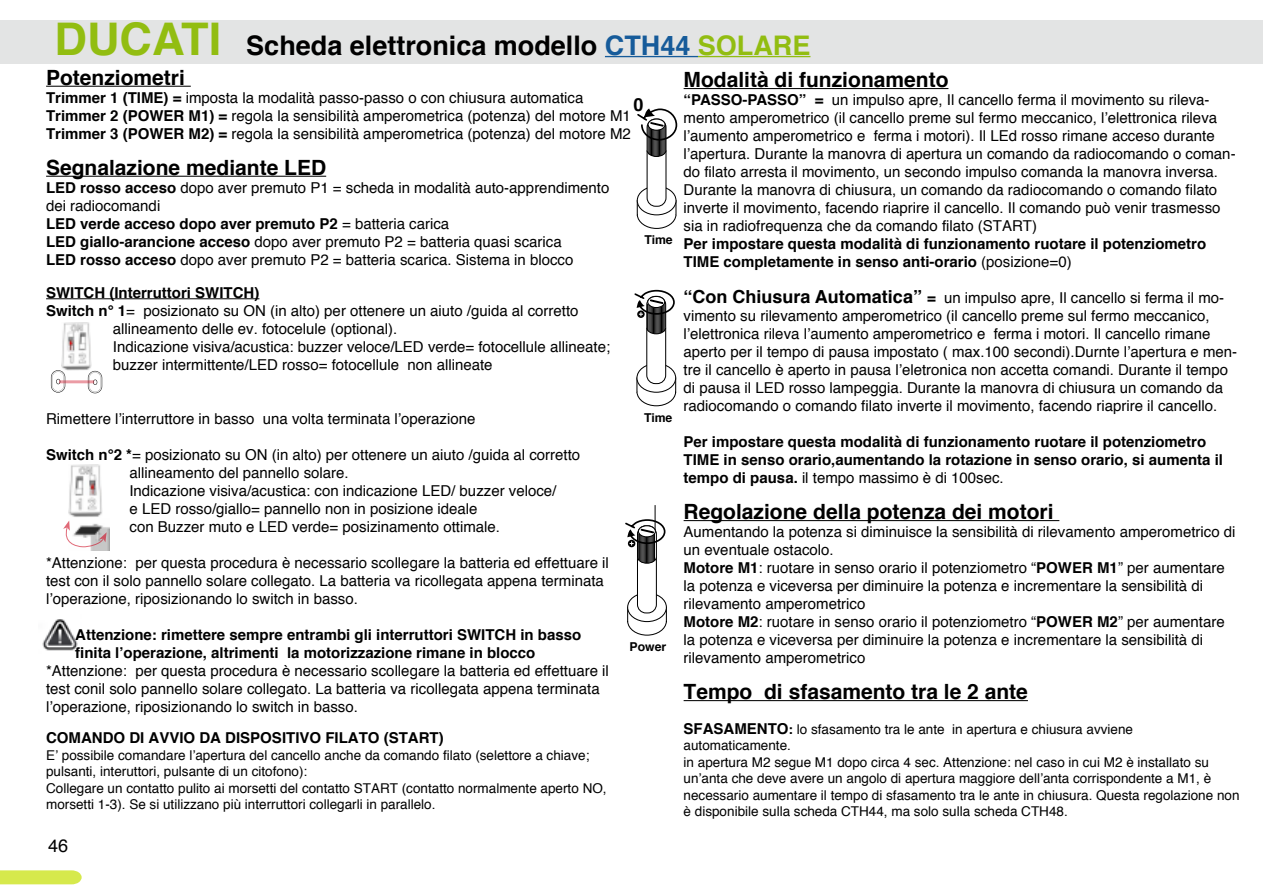
<style>
.page{position:relative;width:1263px;height:893px;background:#fff}
.page>*{position:absolute;margin:0;border:0;box-sizing:border-box;transform-origin:0 0}
.t1{font:700 27px "Helvetica";color:#000}
.Normale{font:700 21px "Helvetica";color:#000}
.t2{font:18px "Helvetica";color:#000}
.t3{font:700 18px "Helvetica";color:#000}
.Normale-2{font:15px/18px "Helvetica";color:#000}
.Normale-3{font:700 15px/18px "Helvetica";color:#000}
.Normale-4{font:13.5px/16.5px "Helvetica";color:#000}
.t4{font:700 12.3px "Helvetica";color:#000}
.s1{font-size:45px;color:#92bd11}
.s2{color:#165b9a}
.s3{color:#92bd11}
.s4{font-weight:700}
.s5{font-weight:400}
.s6{font-weight:700;font-size:18px}
.s7{font-weight:700;font-size:15px}
</style>
<div class="page">
<div style="left:0;top:21px;width:1263px;height:43px;background:#e3e4e4"></div>
<svg style="left:0;top:870px;width:82px;height:14px"></svg>
<img style="left:69px;top:465px;width:33px;height:52px">
<img style="left:62px;top:322px;width:30px;height:48px">
<img style="left:42px;top:619px;width:36px;height:32px">
<hr style="left:46px;top:86px;width:145px;height:1px;background:#000">
<hr style="left:46px;top:176px;width:280px;height:1px;background:#000">
<hr style="left:46px;top:298px;width:213px;height:1px;background:#000">
<hr style="left:684px;top:88px;width:264px;height:1px;background:#000">
<hr style="left:684px;top:520px;width:375px;height:1px;background:#000">
<hr style="left:684px;top:700px;width:344px;height:1px;background:#000">
<svg style="left:636px;top:185px;width:41px;height:44px"></svg>
<svg style="left:637px;top:186px;width:39px;height:29px"></svg>
<div style="left:637px;top:186px;width:39px;height:29px;border:1px solid #000;border-radius:50%"></div>
<div style="left:647px;top:119px;width:19px;height:87px;background:#fff;border-radius:8px"></div>
<div style="left:647px;top:118px;width:19px;height:89px;border:1px solid #000;border-radius:8px"></div>
<svg style="left:637px;top:108px;width:41px;height:49px"></svg>
<svg style="left:636px;top:363px;width:41px;height:44px"></svg>
<svg style="left:637px;top:364px;width:39px;height:28px"></svg>
<div style="left:636px;top:363px;width:40px;height:30px;border:1px solid #000;border-radius:50%"></div>
<div style="left:647px;top:296px;width:19px;height:88px;background:#fff;border-radius:8px"></div>
<div style="left:646px;top:296px;width:20px;height:88px;border:1px solid #000;border-radius:8px"></div>
<svg style="left:634px;top:289px;width:41px;height:46px"></svg>
<img style="left:80px;top:527px;width:30px;height:24px">
<svg style="left:63px;top:520px;width:44px;height:27px"></svg>
<svg style="left:51px;top:370px;width:14px;height:23px"></svg>
<svg style="left:88px;top:371px;width:14px;height:22px"></svg>
<hr style="left:59px;top:380px;width:35px;height:3px;background:#e2007a">
<hr style="left:605px;top:56px;width:93px;height:1px;background:#165b9a">
<hr style="left:698px;top:56px;width:112px;height:1px;background:#92bd11">
<svg style="left:627px;top:594px;width:40px;height:42px"></svg>
<div style="left:628px;top:593px;width:38px;height:29px;background:#fff;border-radius:50%"></div>
<div style="left:627px;top:592px;width:40px;height:30px;border:1px solid #000;border-radius:50%"></div>
<div style="left:637px;top:526px;width:19px;height:87px;background:#fff;border-radius:8px"></div>
<div style="left:637px;top:525px;width:20px;height:88px;border:1px solid #000;border-radius:8px"></div>
<svg style="left:625px;top:505px;width:41px;height:59px"></svg>
<p class="t1" style="left:55px;top:23px;width:757px"><span class="s1">DUCATI</span> Scheda elettronica modello <span class="s2">CTH44</span> <span class="s3">SOLARE</span></p>
<p class="Normale" style="left:46px;top:60px;width:140px">Potenziometri</p>
<p class="Normale-2" style="left:46px;top:89px;width:539px"><span class="s4">Trimmer 1 (TIME) =</span> imposta la modalità passo-passo o con chiusura automatica</p>
<p class="Normale-2" style="left:46px;top:107px;width:586px"><span class="s4">Trimmer 2 (POWER M1) =</span> regola la sensibilità amperometrica (potenza) del motore M1</p>
<p class="Normale-2" style="left:46px;top:125px;width:586px"><span class="s4">Trimmer 3 (POWER M2) =</span> regola la sensibilità amperometrica (potenza) del motore M2</p>
<p class="Normale" style="left:46px;top:150px;width:282px">Segnalazione mediante LED</p>
<p class="Normale-2" style="left:46px;top:179px;width:565px"><span class="s4">LED rosso acceso</span> dopo aver premuto P1 = scheda in modalità auto-apprendimento</p>
<p class="Normale-2" style="left:46px;top:197px;width:116px">dei radiocomandi</p>
<p class="Normale-3" style="left:46px;top:215px;width:405px">LED verde acceso dopo aver premuto P2 <span class="s5">= batteria carica</span></p>
<p class="Normale-2" style="left:46px;top:233px;width:517px"><span class="s4">LED giallo-arancione acceso</span> dopo aver premuto P2 = batteria quasi scarica</p>
<p class="Normale-2" style="left:46px;top:251px;width:529px"><span class="s4">LED rosso acceso</span> dopo aver premuto P2 = batteria scarica. Sistema in blocco</p>
<p class="Normale-3" style="left:46px;top:284px;width:215px">SWITCH (Interruttori SWITCH)</p>
<p class="Normale-2" style="left:46px;top:302px;width:534px"><span class="s4">Switch n° 1</span>= posizionato su ON (in alto) per ottenere un aiuto /guida al corretto</p>
<p class="Normale-2" style="left:113px;top:320px;width:286px">allineamento delle ev. fotocelule (optional).</p>
<p class="Normale-2" style="left:113px;top:338px;width:499px">Indicazione visiva/acustica: buzzer veloce/LED verde= fotocellule allineate;</p>
<p class="Normale-2" style="left:113px;top:356px;width:381px">buzzer intermittente/LED rosso= fotocellule non allineate</p>
<p class="t3" style="left:634px;top:90px;width:12px">0</p>
<p class="t4" style="left:644px;top:230px;width:30px">Time</p>
<p class="Normale-2" style="left:46px;top:410px;width:431px">Rimettere l’interruttore in basso una volta terminata l’operazione</p>
<p class="Normale-2" style="left:46px;top:446px;width:536px"><span class="s4">Switch n°2 *</span>= posizionato su ON (in alto) per ottenere un aiuto /guida al corretto</p>
<p class="Normale-2" style="left:130px;top:464px;width:221px">allineamento del pannello solare.</p>
<p class="Normale-2" style="left:129px;top:482px;width:428px">Indicazione visiva/acustica: con indicazione LED/ buzzer veloce/</p>
<p class="Normale-2" style="left:130px;top:500px;width:350px">e LED rosso/giallo= pannello non in posizione ideale</p>
<p class="Normale-2" style="left:130px;top:518px;width:372px">con Buzzer muto e LED verde= posizinamento ottimale.</p>
<p class="Normale-2" style="left:46px;top:554px;width:564px">*Attenzione: per questa procedura è necessario scollegare la batteria ed effettuare il test con il solo pannello solare collegato. La batteria va ricollegata appena terminata l’operazione, riposizionando lo switch in basso.</p>
<p class="Normale-3" style="left:75px;top:626px;width:507px">Attenzione: rimettere sempre entrambi gli interruttori SWITCH in basso</p>
<p class="Normale-3" style="left:75px;top:644px;width:462px">finita l’operazione, altrimenti la motorizzazione rimane in blocco</p>
<p class="Normale-2" style="left:46px;top:662px;width:564px">*Attenzione: per questa procedura è necessario scollegare la batteria ed effettuare il test conil solo pannello solare collegato. La batteria va ricollegata appena terminata l’operazione, riposizionando lo switch in basso.</p>
<p class="Normale-3" style="left:46px;top:729px;width:399px">COMANDO DI AVVIO DA DISPOSITIVO FILATO (START)</p>
<p class="Normale-4" style="left:46px;top:747px;width:545px">E’ possibile comandare l’apertura del cancello anche da comando filato (selettore a chiave; pulsanti, interuttori, pulsante di un citofono):</p>
<p class="Normale-4" style="left:46px;top:780px;width:562px">Collegare un contatto pulito ai morsetti del contatto START (contatto normalmente aperto NO, morsetti 1-3). Se si utilizzano più interruttori collegarli in parallelo.</p>
<p class="t2" style="left:48px;top:832px;width:22px">46</p>
<p class="t4" style="left:644px;top:407px;width:30px">Time</p>
<p class="t4" style="left:630px;top:637px;width:38px">Power</p>
<p class="Normale" style="left:684px;top:63px;width:266px">Modalità di funzionamento</p>
<p class="Normale-2" style="left:684px;top:91px;width:553px"><span class="s4">“PASSO-PASSO” =</span> un impulso apre, Il cancello ferma il movimento su rileva&shy;mento amperometrico (il cancello preme sul fermo meccanico, l’elettronica rileva l’aumento amperometrico e ferma i motori). Il LEd rosso rimane acceso durante l’apertura. Durante la manovra di apertura un comando da radiocomando o coman&shy;do filato arresta il movimento, un secondo impulso comanda la manovra inversa.<br>Durante la manovra di chiusura, un comando da radiocomando o comando filato inverte il movimento, facendo riaprire il cancello. Il comando può venir trasmesso sia in radiofrequenza che da comando filato (START)</p>
<p class="Normale-3" style="left:684px;top:235px;width:524px">Per impostare questa modalità di funzionamento ruotare il potenziometro<br>TIME completamente in senso anti-orario <span class="s5">(posizione=0)</span></p>
<p class="Normale-2" style="left:684px;top:289px;width:555px"><span class="s6">“Con Chiusura Automatica”</span> <span class="s4">=</span> un impulso apre, Il cancello si ferma il mo&shy;vimento su rilevamento amperometrico (il cancello preme sul fermo meccanico, l’elettronica rileva l’aumento amperometrico e ferma i motori. Il cancello rimane aperto per il tempo di pausa impostato ( max.100 secondi).Durnte l’apertura e men&shy;tre il cancello è aperto in pausa l’eletronica non accetta comandi. Durante il tempo di pausa il LED rosso lampeggia. Durante la manovra di chiusura un comando da radiocomando o comando filato inverte il movimento, facendo riaprire il cancello.</p>
<p class="Normale-3" style="left:684px;top:433px;width:541px">Per impostare questa modalità di funzionamento ruotare il potenziometro<br>TIME in senso orario,aumentando la rotazione in senso orario, si aumenta il tempo di pausa. <span class="s5">il tempo massimo è di 100sec.</span></p>
<p class="Normale" style="left:684px;top:495px;width:371px">Regolazione della potenza dei motori</p>
<p class="Normale-2" style="left:684px;top:523px;width:553px">Aumentando la potenza si diminuisce la sensibilità di rilevamento amperometrico di un eventuale ostacolo.</p>
<p class="Normale-2" style="left:684px;top:559px;width:543px"><span class="s4">Motore M1</span>: ruotare in senso orario il potenziometro “<span class="s4">POWER M1</span>” per aumentare la potenza e viceversa per diminuire la potenza e incrementare la sensibilità di rilevamento amperometrico</p>
<p class="Normale-2" style="left:684px;top:613px;width:543px"><span class="s4">Motore M2</span>: ruotare in senso orario il potenziometro “<span class="s4">POWER M2</span>” per aumentare la potenza e viceversa per diminuire la potenza e incrementare la sensibilità di rilevamento amperometrico</p>
<p class="Normale" style="left:684px;top:675px;width:346px">Tempo di sfasamento tra le 2 ante</p>
<p class="Normale-4" style="left:684px;top:721px;width:451px"><span class="s7">SFASAMENTO</span><span class="s4">:</span> lo sfasamento tra le ante in apertura e chiusura avviene automaticamente.</p>
<p class="Normale-4" style="left:684px;top:754px;width:557px">in apertura M2 segue M1 dopo circa 4 sec. Attenzione: nel caso in cui M2 è installato su un’anta che deve avere un angolo di apertura maggiore dell’anta corrispondente a M1, è necessario aumentare il tempo di sfasamento tra le ante in chiusura. Questa regolazione non è disponibile sulla scheda CTH44, ma solo sulla scheda CTH48.</p>
</div>
